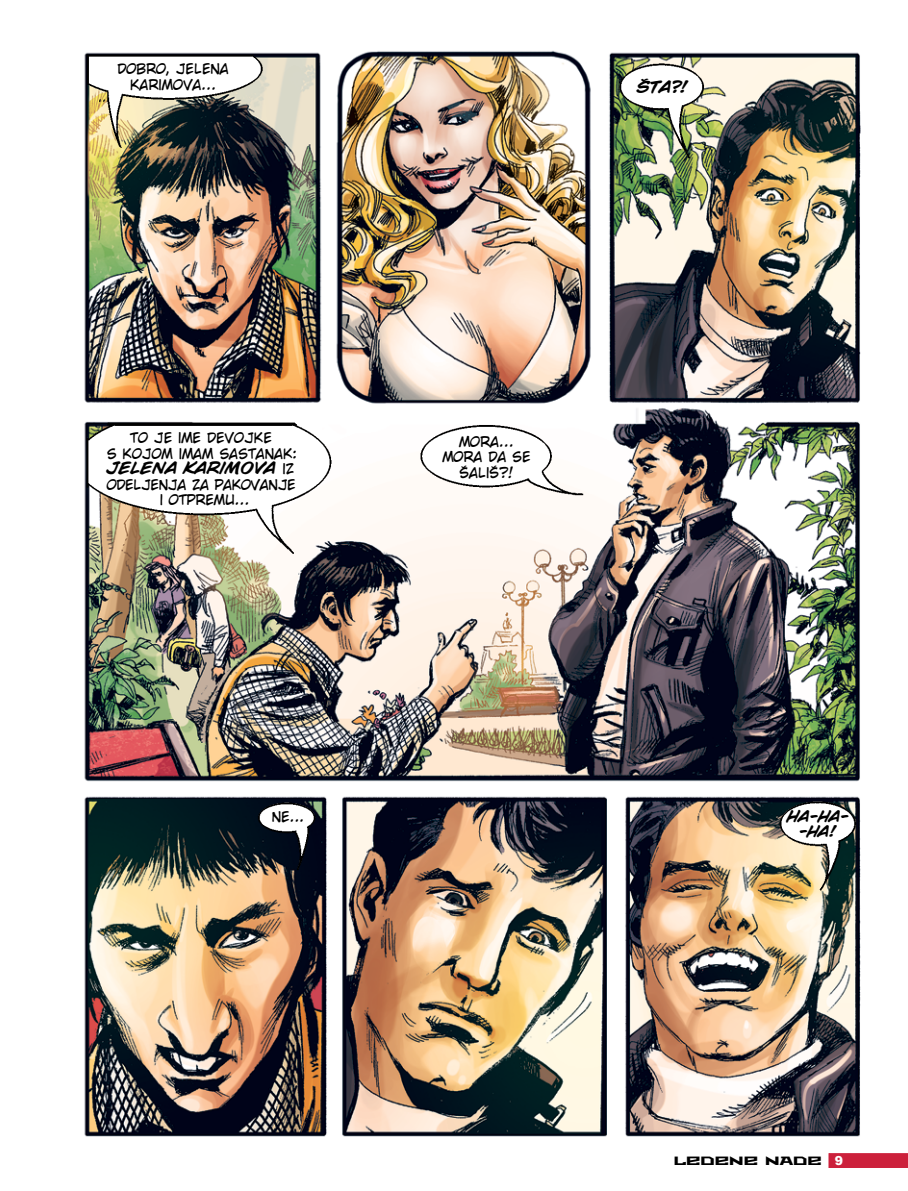
<style>
.page{position:relative;width:908px;height:1191px;background:#fff}
.page>*{position:absolute;margin:0;border:0;box-sizing:border-box;transform-origin:0 0}
.t1{font:italic 700 16px "BDS Marketprint";color:#000}
.t2{font:italic 700 15px/15.4px "BDS Marketprint";color:#000;text-align:center}
.t3{font:14px/15.4px "BDS Marketprint";color:#000;text-align:center}
.t4{font:14px/15.4px "BDS Marketprint";letter-spacing:-.02em;color:#000;text-align:center}
.t5{font:12px "Metro";color:#000}
.s1{font-weight:400;font-style:normal;font-size:14px}
.s2{font-family:"Arial";font-weight:900;font-size:12.4px;color:#fff}
</style>
<div class="page">
<img style="left:84px;top:50px;width:777px;height:1087px">
<svg style="left:828px;top:1153px;width:79px;height:14px"></svg>
<p class="t3" style="left:117px;top:62px;width:113px">DOBRO, JELENA<br>KARIMOVA...</p>
<p class="t3" style="left:107px;top:430px;width:191px">TO JE IME DEVOJKE<br>S KOJOM IMAM SASTANAK:</p>
<p class="t1" style="left:107px;top:458px;width:189px">JELENA KARIMOVA <span class="s1">IZ</span></p>
<p class="t4" style="left:107px;top:477px;width:190px">ODELJENJA ZA PAKOVANJE<br>I OTPREMU...</p>
<p class="t1" style="left:636px;top:77px;width:54px">ŠTA?!</p>
<p class="t3" style="left:442px;top:434px;width:90px">MORA...<br>MORA DA SE<br>ŠALIŠ?!</p>
<p class="t3" style="left:272px;top:809px;width:34px">NE...</p>
<p class="t2" style="left:787px;top:809px;width:63px">HA-HA--HA!</p>
<p class="t5" style="left:673px;top:1152px;width:171px">LEDENE NADE <span class="s2">9</span></p>
</div>
